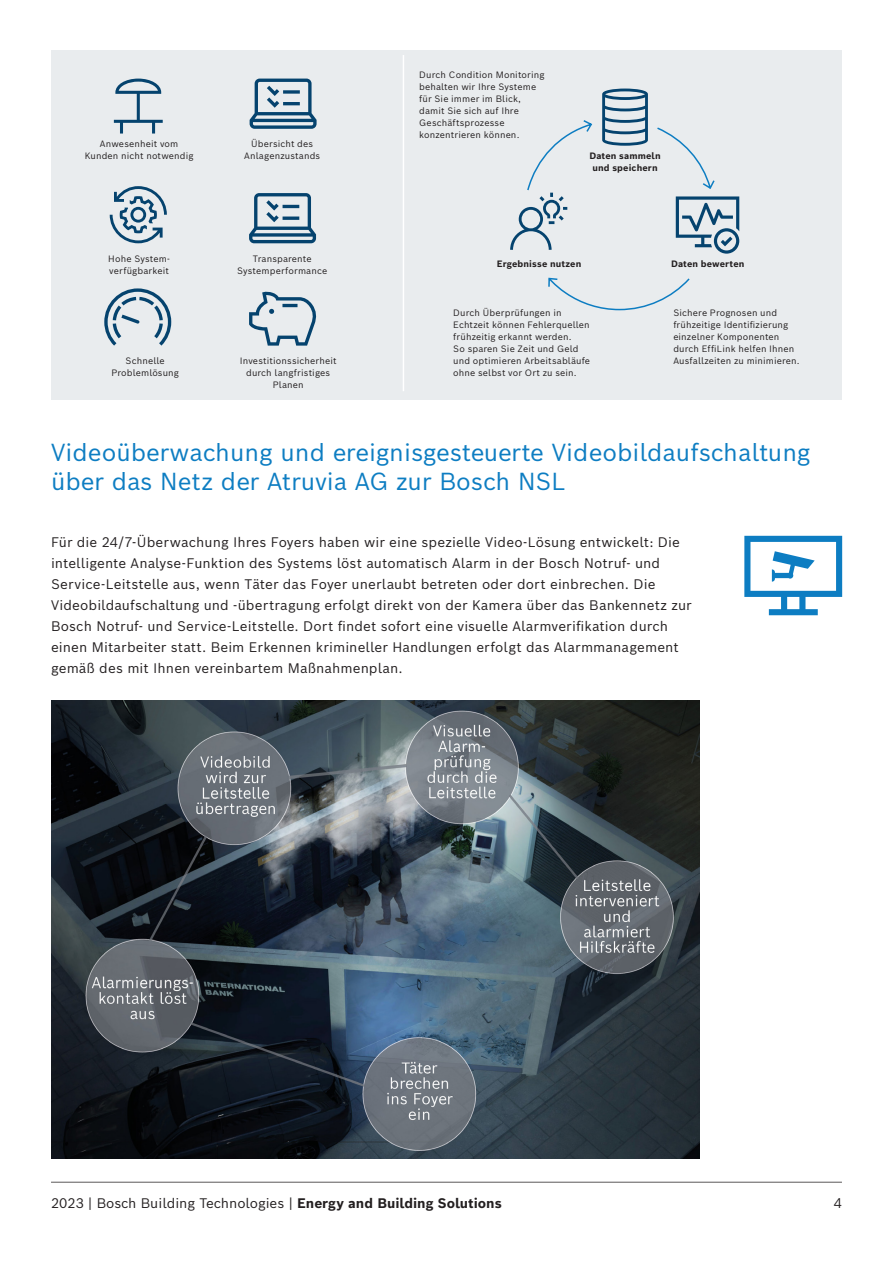
<style>
.page{position:relative;width:893px;height:1263px;background:#fff}
.page>*{position:absolute;margin:0;border:0;box-sizing:border-box;transform-origin:0 0}
.t1{font:24px "Bosch Sans";color:#0d7dc2}
.t2{font:13.5px/21px "Bosch Sans";letter-spacing:.005em;color:#231f20}
.t3{font:9px/12px "Bosch Sans";letter-spacing:.015em;color:#231f20;text-align:center}
.t4{font:700 9px "Bosch Sans";letter-spacing:.015em;color:#231f20}
.s1{font-weight:700}
</style>
<div class="page">
<div style="left:51px;top:51px;width:791px;height:349px;background:#e9ecee"></div>
<hr style="left:403px;top:55px;width:1px;height:336px;background:#fff">
<svg style="left:110px;top:186px;width:57px;height:57px"></svg>
<svg style="left:249px;top:193px;width:67px;height:50px"></svg>
<svg style="left:249px;top:291px;width:68px;height:55px"></svg>
<svg style="left:104px;top:288px;width:67px;height:58px"></svg>
<svg style="left:250px;top:79px;width:67px;height:50px"></svg>
<svg style="left:114px;top:79px;width:49px;height:55px"></svg>
<svg style="left:548px;top:277px;width:142px;height:34px"></svg>
<svg style="left:510px;top:120px;width:83px;height:130px"></svg>
<svg style="left:602px;top:89px;width:46px;height:57px"></svg>
<svg style="left:676px;top:196px;width:63px;height:58px"></svg>
<svg style="left:657px;top:127px;width:58px;height:62px"></svg>
<hr style="left:51px;top:1182px;width:791px;height:1px;background:#231f20">
<svg style="left:744px;top:536px;width:98px;height:79px"></svg>
<img style="left:51px;top:700px;width:648px;height:459px">
<p class="t3" style="left:100px;top:137px;width:80px">Anwesenheit vom</p>
<p class="t3" style="left:85px;top:149px;width:110px">Kunden nicht notwendig</p>
<p class="t3" style="left:251px;top:137px;width:64px">Übersicht des</p>
<p class="t3" style="left:244px;top:149px;width:77px">Anlagenzustands</p>
<p class="t3" style="left:419px;top:68px;width:127px">Durch Condition Monitoring</p>
<p class="t3" style="left:419px;top:80px;width:118px">behalten wir Ihre Systeme</p>
<p class="t3" style="left:419px;top:92px;width:103px">für Sie immer im Blick,</p>
<p class="t3" style="left:419px;top:104px;width:101px">damit Sie sich auf Ihre</p>
<p class="t3" style="left:419px;top:116px;width:87px">Geschäftsprozesse</p>
<p class="t3" style="left:419px;top:128px;width:102px">konzentrieren können.</p>
<p class="t4" style="left:589px;top:148px;width:73px">Daten sammeln</p>
<p class="t4" style="left:592px;top:160px;width:67px">und speichern</p>
<p class="t3" style="left:108px;top:252px;width:63px">Hohe System-</p>
<p class="t3" style="left:109px;top:264px;width:61px">verfügbarkeit</p>
<p class="t3" style="left:253px;top:252px;width:60px">Transparente</p>
<p class="t3" style="left:237px;top:264px;width:92px">Systemperformance</p>
<p class="t4" style="left:497px;top:256px;width:86px">Ergebnisse nutzen</p>
<p class="t4" style="left:671px;top:256px;width:75px">Daten bewerten</p>
<p class="t3" style="left:126px;top:354px;width:41px">Schnelle</p>
<p class="t3" style="left:111px;top:366px;width:69px">Problemlösung</p>
<p class="t3" style="left:240px;top:354px;width:98px">Investitionssicherheit</p>
<p class="t3" style="left:246px;top:366px;width:86px">durch langfristiges<br>Planen</p>
<p class="t3" style="left:453px;top:306px;width:110px">Durch Überprüfungen in</p>
<p class="t3" style="left:453px;top:318px;width:138px">Echtzeit können Fehlerquellen</p>
<p class="t3" style="left:453px;top:330px;width:120px">frühzeitig erkannt werden.</p>
<p class="t3" style="left:453px;top:342px;width:127px">So sparen Sie Zeit und Geld</p>
<p class="t3" style="left:453px;top:354px;width:138px">und optimieren Arbeitsabläufe</p>
<p class="t3" style="left:453px;top:366px;width:125px">ohne selbst vor Ort zu sein.</p>
<p class="t3" style="left:673px;top:306px;width:105px">Sichere Prognosen und</p>
<p class="t3" style="left:673px;top:318px;width:116px">frühzeitige Identifizierung</p>
<p class="t3" style="left:673px;top:330px;width:108px">einzelner Komponenten</p>
<p class="t3" style="left:673px;top:342px;width:128px;text-align:left">durch EffiLink helfen Ihnen<br>Ausfallzeiten zu minimieren.</p>
<p class="t1" style="left:51px;top:432px;width:761px">Videoüberwachung und ereignisgesteuerte Videobildaufschaltung</p>
<p class="t1" style="left:51px;top:461px;width:516px">über das Netz der Atruvia AG zur Bosch NSL</p>
<p class="t2" style="left:51px;top:530px;width:642px">Für die 24/7-Überwachung Ihres Foyers haben wir eine spezielle Video-Lösung entwickelt: Die intelligente Analyse-Funktion des Systems löst automatisch Alarm in der Bosch Notruf- und Service-Leitstelle aus, wenn Täter das Foyer unerlaubt betreten oder dort einbrechen. Die Videobildaufschaltung und -übertragung erfolgt direkt von der Kamera über das Bankennetz zur Bosch Notruf- und Service-Leitstelle. Dort findet sofort eine visuelle Alarmverifikation durch einen Mitarbeiter statt. Beim Erkennen krimineller Handlungen erfolgt das Alarmmanagement gemäß des mit Ihnen vereinbartem Maßnahmenplan.</p>
<p class="t2" style="left:51px;top:1191px;width:452px">2023 | Bosch Building Technologies | <span class="s1">Energy and Building Solutions</span></p>
<p class="t2" style="left:834px;top:1191px;width:10px">4</p>
</div>
